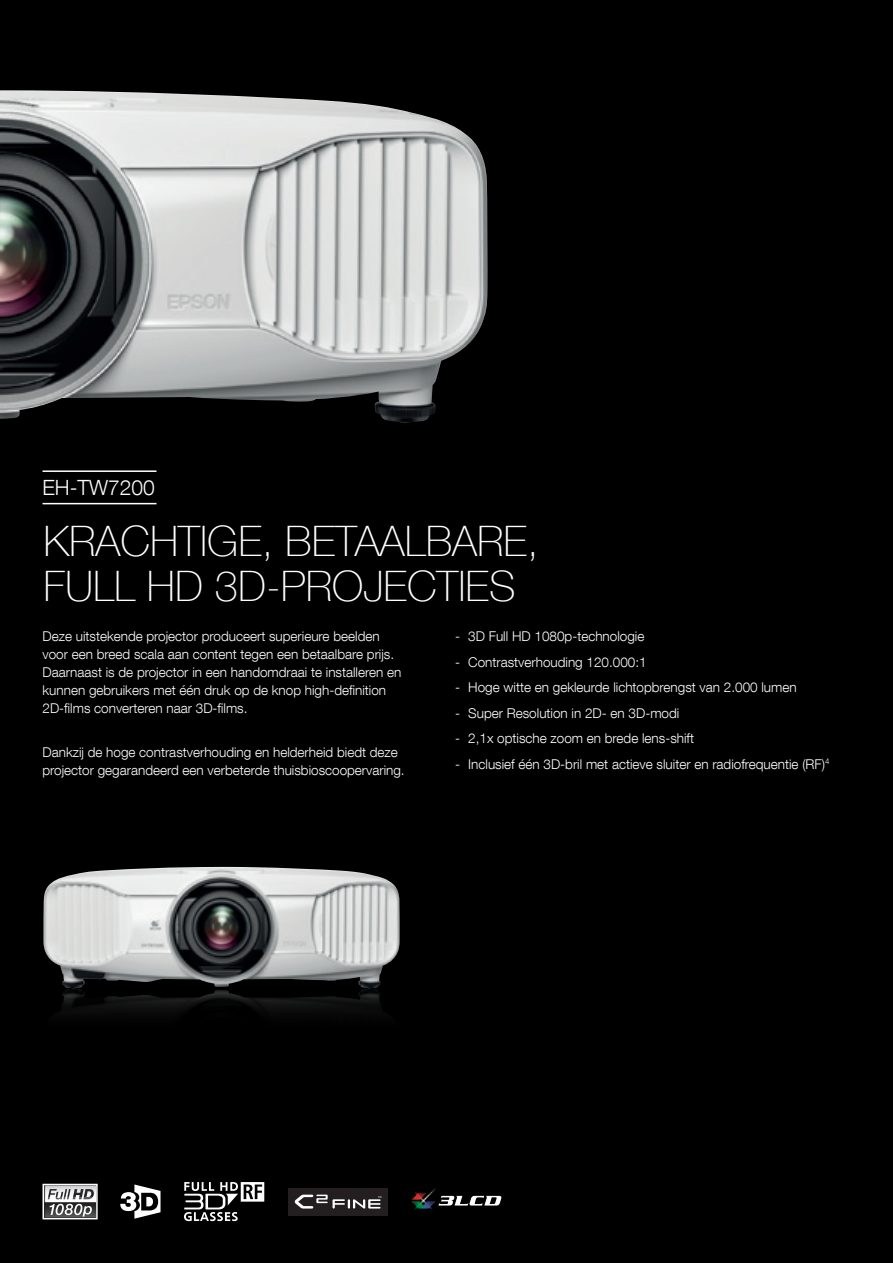
<style>
.page{position:relative;width:893px;height:1263px;background:#000}
.page>*{position:absolute;margin:0;border:0;box-sizing:border-box;transform-origin:0 0}
.t1{font:100 42px/45px "Helvetica Neue LT Com";color:#fff}
.t2{font:300 21px "Helvetica Neue LT Com";color:#fff}
.t3{font:300 13.5px/18px "Helvetica Neue LT Com";color:#fff}
</style>
<div class="page">
<img style="left:43px;top:867px;width:357px;height:183px">
<svg style="left:45px;top:1186px;width:51px;height:31px"></svg>
<div style="left:43px;top:1184px;width:55px;height:35px;border:1px solid #fff"></div>
<div style="left:288px;top:1188px;width:99px;height:27px;background:#231f20"></div>
<svg style="left:295px;top:1194px;width:86px;height:15px"></svg>
<svg style="left:184px;top:1182px;width:80px;height:39px"></svg>
<svg style="left:120px;top:1184px;width:41px;height:35px"></svg>
<img style="left:411px;top:1188px;width:27px;height:23px">
<svg style="left:438px;top:1196px;width:63px;height:9px"></svg>
<img style="left:0;top:90px;width:488px;height:334px">
<hr style="left:43px;top:470px;width:113px;height:2px;background:#fff">
<hr style="left:43px;top:503px;width:113px;height:1px;background:#fff">
<p class="t2" style="left:43px;top:475px;width:114px">EH-TW7200</p>
<p class="t1" style="left:43px;top:518px;width:497px">KRACHTIGE, BETAALBARE,<br>FULL HD 3D-PROJECTIES</p>
<p class="t3" style="left:43px;top:627px;width:360px">Deze uitstekende projector produceert superieure beelden voor een breed scala aan content tegen een betaalbare prijs.<br>Daarnaast is de projector in een handomdraai te installeren en kunnen gebruikers met één druk op de knop high-definition 2D-films converteren naar 3D-films.</p>
<p class="t3" style="left:43px;top:743px;width:364px">Dankzij de hoge contrastverhouding en helderheid biedt deze projector gegarandeerd een verbeterde thuisbioscoopervaring.</p>
<p class="t3" style="left:455px;top:627px;width:191px">- 3D Full HD 1080p-technologie</p>
<p class="t3" style="left:455px;top:653px;width:193px">- Contrastverhouding 120.000:1</p>
<p class="t3" style="left:455px;top:678px;width:343px">- Hoge witte en gekleurde lichtopbrengst van 2.000 lumen</p>
<p class="t3" style="left:455px;top:704px;width:226px">- Super Resolution in 2D- en 3D-modi</p>
<p class="t3" style="left:455px;top:729px;width:241px">- 2,1x optische zoom en brede lens-shift</p>
<p class="t3" style="left:455px;top:755px;width:376px">- Inclusief één 3D-bril met actieve sluiter en radiofrequentie (RF)<sup>4</sup></p>
</div>
